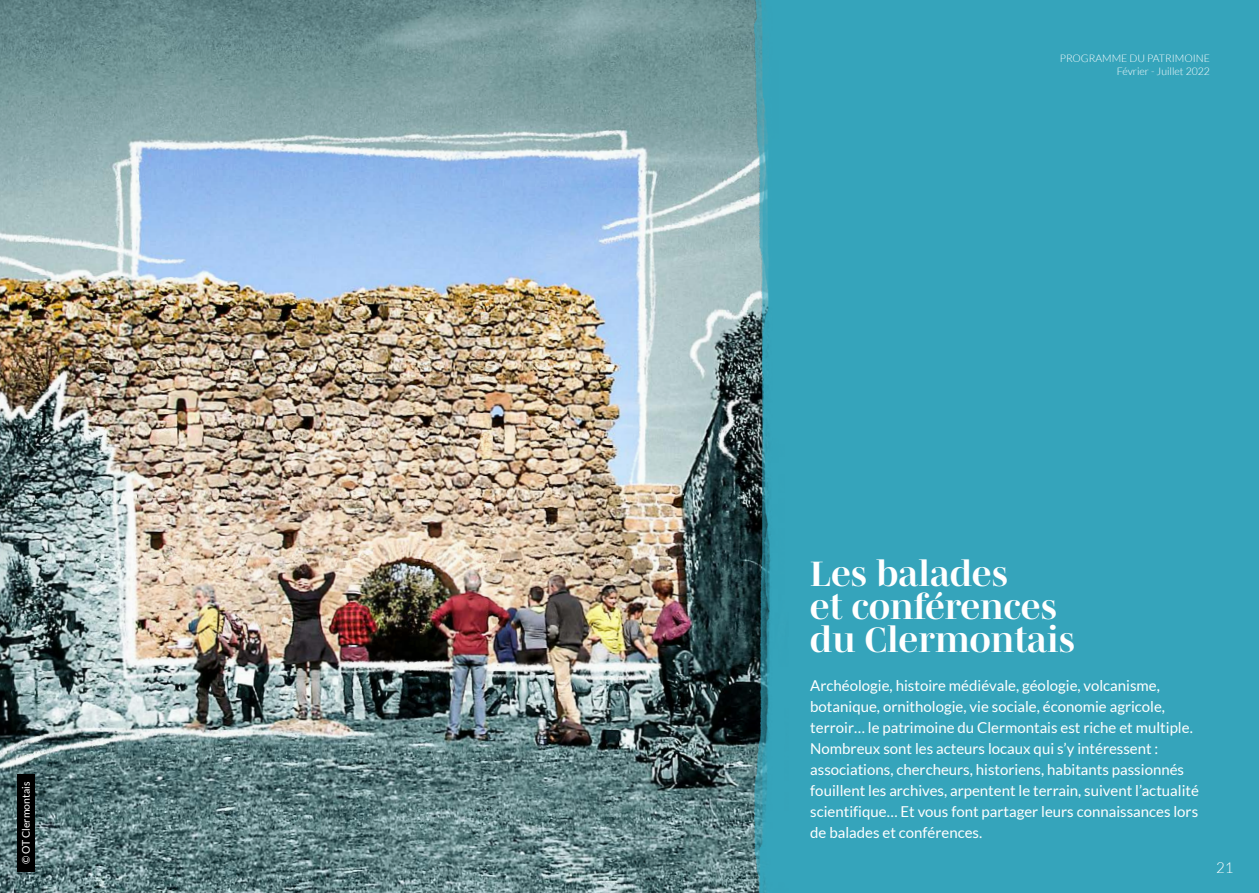
<style>
.page{position:relative;width:1259px;height:893px;background:#fff}
.page>*{position:absolute;margin:0;border:0;box-sizing:border-box;transform-origin:0 0}
.t1{font:700 36px/33px "Mencken Std Head";color:#fff}
.t2{font:15px/21px "Lato";color:#fff}
.t3{font:300 10.5px/12.6px "Lato";color:#fff;text-align:right}
.t4{font:10.5px "Lato";color:#fff}
</style>
<div class="page">
<div style="left:788px;top:0;width:471px;height:893px;background:#35a4bb"></div>
<img style="left:0;top:0;width:737px;height:893px">
<div style="left:17px;top:774px;width:17px;height:97px;background:#000"></div>
<img style="left:737px;top:0;width:51px;height:893px">
<p class="t4" style="left:20px;top:864px;width:84px;rotate:-90deg">© OT Clermontais</p>
<p class="t3" style="left:1060px;top:52px;width:152px">PROGRAMME DU PATRIMOINE<br>Février - Juillet 2022</p>
<h1 class="t1" style="left:810px;top:556px;width:266px">Les balades<br>et conférences du Clermontais</h1>
<p class="t2" style="left:810px;top:675px;width:390px">Archéologie, histoire médiévale, géologie, volcanisme, botanique, ornithologie, vie sociale, économie agricole, terroir… le patrimoine du Clermontais est riche et multiple.<br>Nombreux sont les acteurs locaux qui s’y intéressent : associations, chercheurs, historiens, habitants passionnés fouillent les archives, arpentent le terrain, suivent l’actualité scientifique… Et vous font partager leurs connaissances lors de balades et conférences.</p>
</div>
